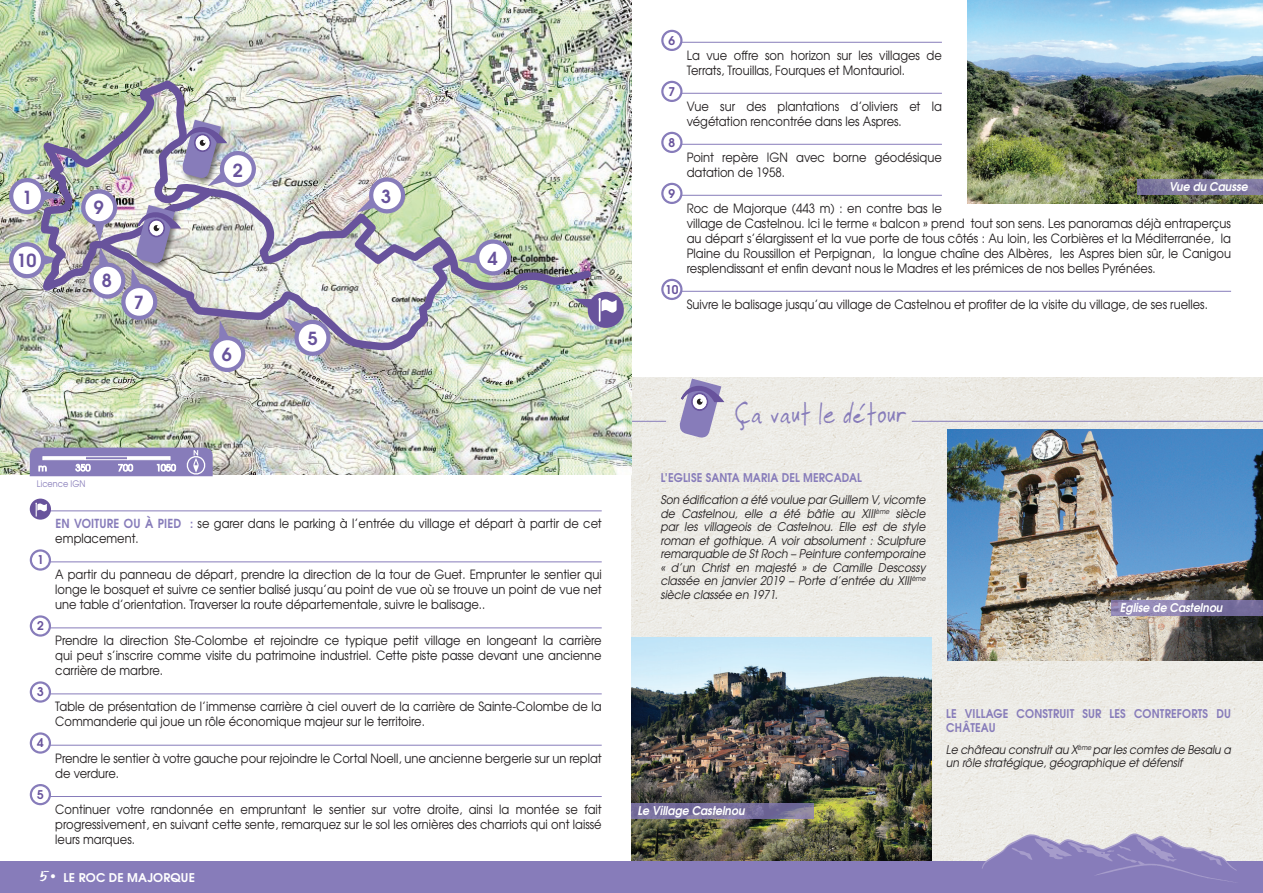
<style>
.page{position:relative;width:1263px;height:893px;background:#fff}
.page>*{position:absolute;margin:0;border:0;box-sizing:border-box;transform-origin:0 0}
.t1{font:31.35px "Faraco Hand";color:#877cba;scale:.86 1}
.t2{font:700 18px "Te X Gyre Adventor";color:#68539c}
.t3{font:12.75px/15px "Te X Gyre Adventor";color:#231f20;scale:.9 1}
.t4{font:italic 12px/13.5px "Te X Gyre Adventor";color:#231f20;scale:.9 1}
.t5{font:700 12px/13.5px "Te X Gyre Adventor";letter-spacing:.015em;color:#877cba;scale:.9 1}
.t6{font:italic 700 12px "Te X Gyre Adventor";color:#fff;scale:.9 1}
.t7{font:700 12px "Te X Gyre Adventor";letter-spacing:.015em;color:#fff}
.t8{font:700 12px "Te X Gyre Adventor";color:#68539c}
.t9{font:9px "Te X Gyre Adventor";color:#877cba;scale:.9 1}
.s1{font-weight:700;font-size:12.45px;color:#877cba}
.s2{font-family:"Eraser";font-weight:400;font-size:14.25px}
</style>
<div class="page">
<div style="left:631px;top:377px;width:632px;height:484px;background:#edece6"></div>
<img style="left:631px;top:637px;width:300px;height:224px">
<img style="left:947px;top:429px;width:316px;height:231px">
<svg style="left:631px;top:803px;width:183px;height:15px;background:#78709c"></svg>
<hr style="left:912px;top:421px;width:351px;height:1px;background:#877cba">
<hr style="left:632px;top:421px;width:34px;height:1px;background:#877cba">
<svg style="left:678px;top:379px;width:46px;height:60px;background:#afa7c9"></svg>
<div style="left:631px;top:861px;width:632px;height:32px;background:#877cba"></div>
<svg style="left:981px;top:832px;width:268px;height:50px"></svg>
<hr style="left:674px;top:42px;width:268px;height:1px;background:#877cba">
<hr style="left:674px;top:93px;width:268px;height:1px;background:#877cba">
<hr style="left:674px;top:144px;width:268px;height:1px;background:#877cba">
<hr style="left:674px;top:195px;width:268px;height:1px;background:#877cba">
<hr style="left:674px;top:291px;width:557px;height:1px;background:#877cba">
<svg style="left:661px;top:30px;width:21px;height:21px"></svg>
<div style="left:663px;top:32px;width:17px;height:17px;background:#fff;border-radius:50%"></div>
<svg style="left:661px;top:81px;width:21px;height:21px"></svg>
<div style="left:663px;top:83px;width:17px;height:17px;background:#fff;border-radius:50%"></div>
<svg style="left:661px;top:132px;width:21px;height:21px"></svg>
<div style="left:663px;top:134px;width:17px;height:17px;background:#fff;border-radius:50%"></div>
<svg style="left:661px;top:183px;width:21px;height:21px"></svg>
<div style="left:663px;top:185px;width:17px;height:17px;background:#fff;border-radius:50%"></div>
<svg style="left:661px;top:279px;width:21px;height:21px"></svg>
<div style="left:663px;top:281px;width:17px;height:17px;background:#fff;border-radius:50%"></div>
<img style="left:967px;top:0;width:296px;height:203px">
<svg style="left:1137px;top:179px;width:126px;height:15px;background:#7f79a0"></svg>
<svg style="left:1111px;top:600px;width:152px;height:15px;background:#847aa8"></svg>
<img style="left:0;top:0;width:632px;height:475px">
<div style="left:0;top:861px;width:631px;height:32px;background:#877cba"></div>
<hr style="left:43px;top:510px;width:559px;height:1px;background:#877cba">
<hr style="left:43px;top:561px;width:559px;height:1px;background:#877cba">
<hr style="left:43px;top:627px;width:559px;height:1px;background:#877cba">
<hr style="left:43px;top:693px;width:559px;height:1px;background:#877cba">
<hr style="left:43px;top:745px;width:559px;height:1px;background:#877cba">
<hr style="left:43px;top:796px;width:559px;height:1px;background:#877cba">
<div style="left:30px;top:499px;width:21px;height:21px;background:#68539c;border-radius:50%"></div>
<svg style="left:35px;top:503px;width:12px;height:14px"></svg>
<svg style="left:30px;top:549px;width:21px;height:22px"></svg>
<div style="left:32px;top:552px;width:17px;height:16px;background:#fff;border-radius:50%"></div>
<svg style="left:30px;top:615px;width:21px;height:22px"></svg>
<div style="left:32px;top:618px;width:17px;height:16px;background:#fff;border-radius:50%"></div>
<svg style="left:30px;top:681px;width:21px;height:22px"></svg>
<div style="left:32px;top:684px;width:17px;height:16px;background:#fff;border-radius:50%"></div>
<svg style="left:30px;top:732px;width:21px;height:22px"></svg>
<div style="left:32px;top:735px;width:17px;height:16px;background:#fff;border-radius:50%"></div>
<svg style="left:30px;top:784px;width:21px;height:21px"></svg>
<div style="left:32px;top:786px;width:17px;height:17px;background:#fff;border-radius:50%"></div>
<svg style="left:30px;top:448px;width:183px;height:28px;background:#9a91c5"></svg>
<div style="left:9px;top:178px;width:36px;height:36px;background:#877cba;border-radius:50%"></div>
<svg style="left:12px;top:181px;width:25px;height:30px"></svg>
<div style="left:9px;top:242px;width:36px;height:36px;background:#877cba;border-radius:50%"></div>
<svg style="left:12px;top:245px;width:25px;height:31px"></svg>
<svg style="left:595px;top:290px;width:31px;height:40px"></svg>
<img style="left:37px;top:84px;width:558px;height:348px">
<img style="left:84px;top:120px;width:175px;height:254px">
<h2 class="t2" style="left:22px;top:182px;width:12px">1</h2>
<h2 class="t2" style="left:16px;top:245px;width:22px">10</h2>
<h2 class="t2" style="left:94px;top:192px;width:12px">9</h2>
<h2 class="t2" style="left:102px;top:265px;width:12px">8</h2>
<h2 class="t2" style="left:134px;top:286px;width:12px">7</h2>
<p class="t9" style="left:37px;top:477px;width:55px">Licence IGN</p>
<h2 class="t2" style="left:233px;top:155px;width:12px">2</h2>
<h2 class="t2" style="left:222px;top:338px;width:12px">6</h2>
<h2 class="t2" style="left:308px;top:323px;width:12px">5</h2>
<h2 class="t2" style="left:381px;top:181px;width:12px">3</h2>
<h2 class="t2" style="left:488px;top:243px;width:12px">4</h2>
<p class="t8" style="left:37px;top:549px;width:8px">1</p>
<p class="t8" style="left:37px;top:615px;width:8px">2</p>
<p class="t8" style="left:37px;top:681px;width:8px">3</p>
<p class="t8" style="left:37px;top:732px;width:8px">4</p>
<p class="t8" style="left:37px;top:784px;width:8px">5</p>
<p class="t3" style="left:55px;top:515px;width:609px"><span class="s1">EN VOITURE OU À PIED :</span> se garer dans le parking à l’entrée du village et départ à partir de cet emplacement.</p>
<p class="t3" style="left:55px;top:566px;width:609px;text-align:justify">A partir du panneau de départ, prendre la direction de la tour de Guet. Emprunter le sentier qui longe le bosquet et suivre ce sentier balisé jusqu’au point de vue où se trouve un point de vue net une table d’orientation. Traverser la route départementale, suivre le balisage..</p>
<p class="t3" style="left:55px;top:632px;width:609px;text-align:justify">Prendre la direction Ste-Colombe et rejoindre ce typique petit village en longeant la carrière qui peut s’inscrire comme visite du patrimoine industriel. Cette piste passe devant une ancienne carrière de marbre.</p>
<p class="t3" style="left:55px;top:698px;width:609px">Table de présentation de l’immense carrière à ciel ouvert de la carrière de Sainte-Colombe de la<br>Commanderie qui joue un rôle économique majeur sur le territoire.</p>
<p class="t3" style="left:55px;top:749px;width:609px">Prendre le sentier à votre gauche pour rejoindre le Cortal Noell, une ancienne bergerie sur un replat de verdure.</p>
<p class="t3" style="left:55px;top:801px;width:609px;text-align:justify">Continuer votre randonnée en empruntant le sentier sur votre droite, ainsi la montée se fait progressivement, en suivant cette sente, remarquez sur le sol les ornières des charriots qui ont laissé leurs marques.</p>
<p class="t7" style="left:40px;top:867px;width:157px"><span class="s2">5</span>• LE ROC DE MAJORQUE</p>
<p class="t8" style="left:668px;top:30px;width:8px">6</p>
<p class="t8" style="left:668px;top:81px;width:8px">7</p>
<p class="t8" style="left:668px;top:132px;width:8px">8</p>
<p class="t8" style="left:668px;top:183px;width:8px">9</p>
<p class="t8" style="left:665px;top:279px;width:15px">10</p>
<p class="t3" style="left:687px;top:47px;width:285px">La vue offre son horizon sur les villages de<br>Terrats, Trouillas, Fourques et Montauriol.</p>
<p class="t3" style="left:687px;top:98px;width:285px">Vue sur des plantations d’oliviers et la végétation rencontrée dans les Aspres.</p>
<p class="t3" style="left:687px;top:149px;width:285px">Point repère IGN avec borne géodésique datation de 1958.</p>
<p class="t6" style="left:1169px;top:176px;width:89px">Vue du Causse</p>
<p class="t3" style="left:687px;top:200px;width:606px">Roc de Majorque (443 m) : en contre bas le<br>village de Castelnou. Ici le terme « balcon » prend tout son sens. Les panoramas déjà entraperçus au départ s’élargissent et la vue porte de tous côtés : Au loin, les Corbières et la Méditerranée, la Plaine du Roussillon et Perpignan, la longue chaîne des Albères, les Aspres bien sûr, le Canigou resplendissant et enfin devant nous le Madres et les prémices de nos belles Pyrénées.</p>
<p class="t3" style="left:687px;top:296px;width:580px">Suivre le balisage jusqu’au village de Castelnou et profiter de la visite du village, de ses ruelles.</p>
<h1 class="t1" style="left:735px;top:395px;width:202px">Ça vaut le détour</h1>
<p class="t5" style="left:661px;top:470px;width:16px">L’EGLISE</p>
<p class="t5" style="left:706px;top:470px;width:9px">SANTA</p>
<p class="t5" style="left:743px;top:470px;width:9px">MARIA</p>
<p class="t5" style="left:782px;top:470px;width:8px">DEL</p>
<p class="t5" style="left:803px;top:470px;width:10px">MERCADAL</p>
<p class="t4" style="left:661px;top:492px;width:296px;text-align:justify">Son édification a été voulue par Guillem V, vicomte de Castelnou, elle a été bâtie au XIII<sup>ème</sup> siècle par les villageois de Castelnou. Elle est de style roman et gothique. A voir absolument : Sculpture remarquable de St Roch – Peinture contemporaine « d’un Christ en majesté » de Camille Descossy classée en janvier 2019 – Porte d’entrée du XIII<sup>ème </sup>siècle classée en 1971.</p>
<p class="t6" style="left:1120px;top:597px;width:116px">Eglise de Castelnou</p>
<p class="t6" style="left:638px;top:800px;width:120px">Le Village Castelnou</p>
<p class="t5" style="left:946px;top:706px;width:318px">LE VILLAGE CONSTRUIT SUR LES CONTREFORTS DU<br>CHÂTEAU</p>
<p class="t4" style="left:946px;top:742px;width:318px">Le château construit au X<sup>ème</sup> par les comtes de Besalu a un rôle stratégique, géographique et défensif</p>
</div>
